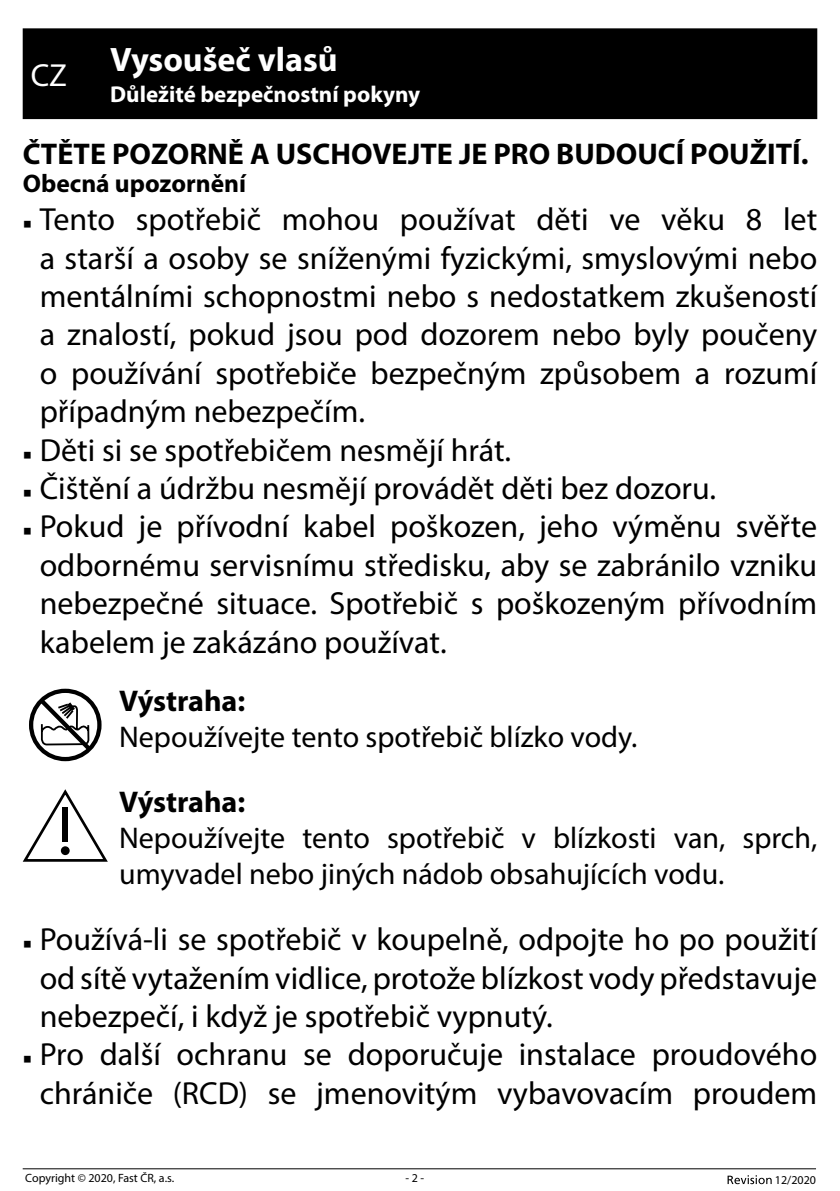
<style>
.page{position:relative;width:840px;height:1191px;background:#fff}
.page>*{position:absolute;margin:0;border:0;box-sizing:border-box;transform-origin:0 0}
.t1{font:700 34px "Myriad Pro";color:#fff}
.t2{font:32px/38.4px "Myriad Pro";color:#000;text-align:justify}
.t3{font:32px "Myriad Pro";color:#fff}
.t4{font:30px/36px "Myriad Pro";color:#000}
.t5{font:700 30px "Myriad Pro";color:#000}
.t6{font:700 25.4px "Myriad Pro";color:#000}
.t7{font:700 23px "Myriad Pro";color:#fff}
.t8{font:12px "Myriad Pro";color:#000}
.s1{font-family:"Minion Pro";font-size:23px}
</style>
<div class="page">
<svg style="left:727px;top:1175px;width:44px;height:9px"></svg>
<hr style="left:23px;top:1168px;width:792px;height:1px;background:#000">
<div style="left:23px;top:28px;width:793px;height:91px;background:#000"></div>
<div style="left:29px;top:688px;width:72px;height:73px;border:4px solid #000;border-radius:50%"></div>
<svg style="left:35px;top:694px;width:60px;height:61px"></svg>
<svg style="left:23px;top:789px;width:85px;height:72px"></svg>
<div style="left:62px;top:806px;width:6px;height:35px;background:#000"></div>
<div style="left:61px;top:846px;width:9px;height:9px;background:#000;border-radius:50%"></div>
<p class="t1" style="left:110px;top:37px;width:229px">Vysoušeč vlasů</p>
<p class="t7" style="left:110px;top:79px;width:311px">Důležité bezpečnostní pokyny</p>
<p class="t5" style="left:23px;top:134px;width:786px">ČTĚTE POZORNĚ A USCHOVEJTE JE PRO BUDOUCÍ POUŽITÍ.</p>
<p class="t6" style="left:23px;top:167px;width:225px">Obecná upozornění</p>
<p class="t2" style="left:40px;top:200px;width:778px;text-indent:-17px"><span class="s1">■</span> Tento spotřebič mohou používat děti ve věku 8 let a starší a osoby se sníženými fyzickými, smyslovými nebo mentálními schopnostmi nebo s nedostatkem zkušeností a znalostí, pokud jsou pod dozorem nebo byly poučeny o používání spotřebiče bezpečným způsobem a rozumí případným nebezpečím.</p>
<p class="t2" style="left:23px;top:430px;width:490px"><span class="s1">■</span> Děti si se spotřebičem nesmějí hrát.</p>
<p class="t2" style="left:23px;top:468px;width:694px"><span class="s1">■</span> Čištění a údržbu nesmějí provádět děti bez dozoru.</p>
<p class="t2" style="left:40px;top:507px;width:778px;text-indent:-17px"><span class="s1">■</span> Pokud je přívodní kabel poškozen, jeho výměnu svěřte odbornému servisnímu středisku, aby se zabránilo vzniku nebezpečné situace. Spotřebič s poškozeným přívodním kabelem je zakázáno používat.</p>
<p class="t5" style="left:119px;top:681px;width:128px">Výstraha:</p>
<p class="t4" style="left:119px;top:718px;width:519px">Nepoužívejte tento spotřebič blízko vody.</p>
<p class="t5" style="left:119px;top:782px;width:128px">Výstraha:</p>
<p class="t4" style="left:119px;top:819px;width:699px">Nepoužívejte tento spotřebič v blízkosti van, sprch, umyvadel nebo jiných nádob obsahujících vodu.</p>
<p class="t2" style="left:40px;top:919px;width:778px;text-indent:-17px"><span class="s1">■</span> Používá-li se spotřebič v koupelně, odpojte ho po použití od sítě vytažením vidlice, protože blízkost vody představuje nebezpečí, i když je spotřebič vypnutý.</p>
<p class="t2" style="left:23px;top:1035px;width:795px;text-align:center"><span class="s1">■</span> Pro další ochranu se doporučuje instalace proudového chrániče (RCD) se jmenovitým vybavovacím proudem</p>
<p class="t3" style="left:31px;top:55px;width:38px">CZ</p>
<p class="t8" style="left:25px;top:1170px;width:150px">Copyright © 2020, Fast ČR, a.s.</p>
<p class="t8" style="left:405px;top:1170px;width:20px">- 2 -</p>
<p class="t8" style="left:774px;top:1172px;width:43px">12/2020</p>
</div>
